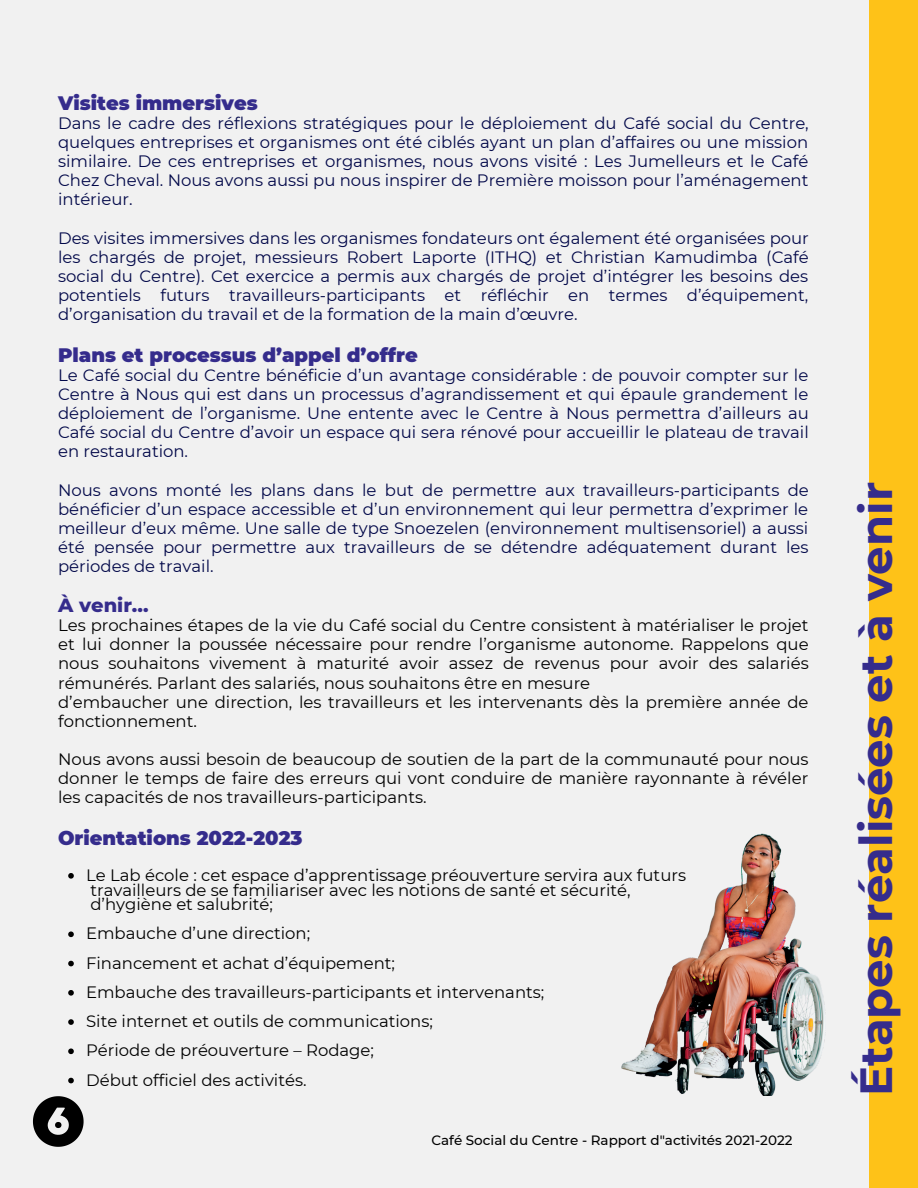
<style>
.page{position:relative;width:918px;height:1188px;background:#f1f1f1}
.page>*{position:absolute;margin:0;border:0;box-sizing:border-box;transform-origin:0 0}
.t1{font:700 45px "Montserrat";color:#352c8c}
.t2{font:900 19.5px "Montserrat";color:#352c8c}
.t3{font:800 19.5px "Montserrat";color:#352c8c}
.t4{font:16.5px/19.2px "Montserrat";color:#020849;text-align:justify}
.t5{font:16.5px/19.2px "Montserrat";color:#000}
.t6{font:500 13.5px "Montserrat";color:#000}
</style>
<div class="page">
<div style="left:870px;top:0;width:48px;height:1188px;background:#fec218"></div>
<svg style="left:33px;top:1096px;width:51px;height:51px"></svg>
<svg style="left:68px;top:873px;width:6px;height:6px"></svg>
<svg style="left:68px;top:932px;width:6px;height:5px"></svg>
<svg style="left:68px;top:961px;width:6px;height:5px"></svg>
<svg style="left:68px;top:990px;width:6px;height:6px"></svg>
<svg style="left:68px;top:1019px;width:6px;height:6px"></svg>
<svg style="left:68px;top:1049px;width:6px;height:5px"></svg>
<svg style="left:68px;top:1078px;width:6px;height:5px"></svg>
<img style="left:621px;top:810px;width:249px;height:286px">
<p class="t2" style="left:58px;top:91px;width:201px">Visites immersives</p>
<p class="t4" style="left:58px;top:113px;width:752px">Dans le cadre des réflexions stratégiques pour le déploiement du Café social du Centre, quelques entreprises et organismes ont été ciblés ayant un plan d’affaires ou une mission similaire. De ces entreprises et organismes, nous avons visité : Les Jumelleurs et le Café Chez Cheval. Nous avons aussi pu nous inspirer de Première moisson pour l’aménagement intérieur.</p>
<p class="t4" style="left:58px;top:228px;width:752px">Des visites immersives dans les organismes fondateurs ont également été organisées pour les chargés de projet, messieurs Robert Laporte (ITHQ) et Christian Kamudimba (Café social du Centre). Cet exercice a permis aux chargés de projet d’intégrer les besoins des potentiels futurs travailleurs-participants et réfléchir en termes d’équipement, d’organisation du travail et de la formation de la main d’œuvre.</p>
<p class="t2" style="left:58px;top:343px;width:361px">Plans et processus d’appel d’offre</p>
<p class="t4" style="left:58px;top:365px;width:752px">Le Café social du Centre bénéficie d’un avantage considérable : de pouvoir compter sur le Centre à Nous qui est dans un processus d’agrandissement et qui épaule grandement le déploiement de l’organisme. Une entente avec le Centre à Nous permettra d’ailleurs au Café social du Centre d’avoir un espace qui sera rénové pour accueillir le plateau de travail en restauration.</p>
<p class="t4" style="left:58px;top:480px;width:752px">Nous avons monté les plans dans le but de permettre aux travailleurs-participants de bénéficier d’un espace accessible et d’un environnement qui leur permettra d’exprimer le meilleur d’eux même. Une salle de type Snoezelen (environnement multisensoriel) a aussi été pensée pour permettre aux travailleurs de se détendre adéquatement durant les périodes de travail.</p>
<h1 class="t1" style="left:849px;top:1096px;width:616px;rotate:-90deg">Étapes réalisées et à venir</h1>
<p class="t3" style="left:58px;top:593px;width:92px">À venir...</p>
<p class="t5" style="left:58px;top:616px;width:752px">Les prochaines étapes de la vie du Café social du Centre consistent à matérialiser le projet et lui donner la poussée nécessaire pour rendre l’organisme autonome. Rappelons que nous souhaitons vivement à maturité avoir assez de revenus pour avoir des salariés rémunérés. Parlant des salariés, nous souhaitons être en mesure<br>d’embaucher une direction, les travailleurs et les intervenants dès la première année de fonctionnement.</p>
<p class="t5" style="left:58px;top:749px;width:752px;text-align:justify">Nous avons aussi besoin de beaucoup de soutien de la part de la communauté pour nous donner le temps de faire des erreurs qui vont conduire de manière rayonnante à révéler les capacités de nos travailleurs-participants.</p>
<p class="t2" style="left:58px;top:826px;width:246px">Orientations 2022-2023</p>
<p class="t5" style="left:86px;top:868px;width:601px;line-height:14.7px">Le Lab école : cet espace d’apprentissage préouverture servira aux futurs travailleurs de se familiariser avec les notions de santé et sécurité, d’hygiène et salubrité;</p>
<p class="t5" style="left:86px;top:919px;width:460px;line-height:29.2px">Embauche d’une direction;<br>Financement et achat d’équipement;<br>Embauche des travailleurs-participants et intervenants; Site internet et outils de communications;<br>Période de préouverture – Rodage;<br>Début officiel des activités.</p>
<p class="t6" style="left:431px;top:1132px;width:363px">Café Social du Centre - Rapport d"activités 2021-2022</p>
</div>
